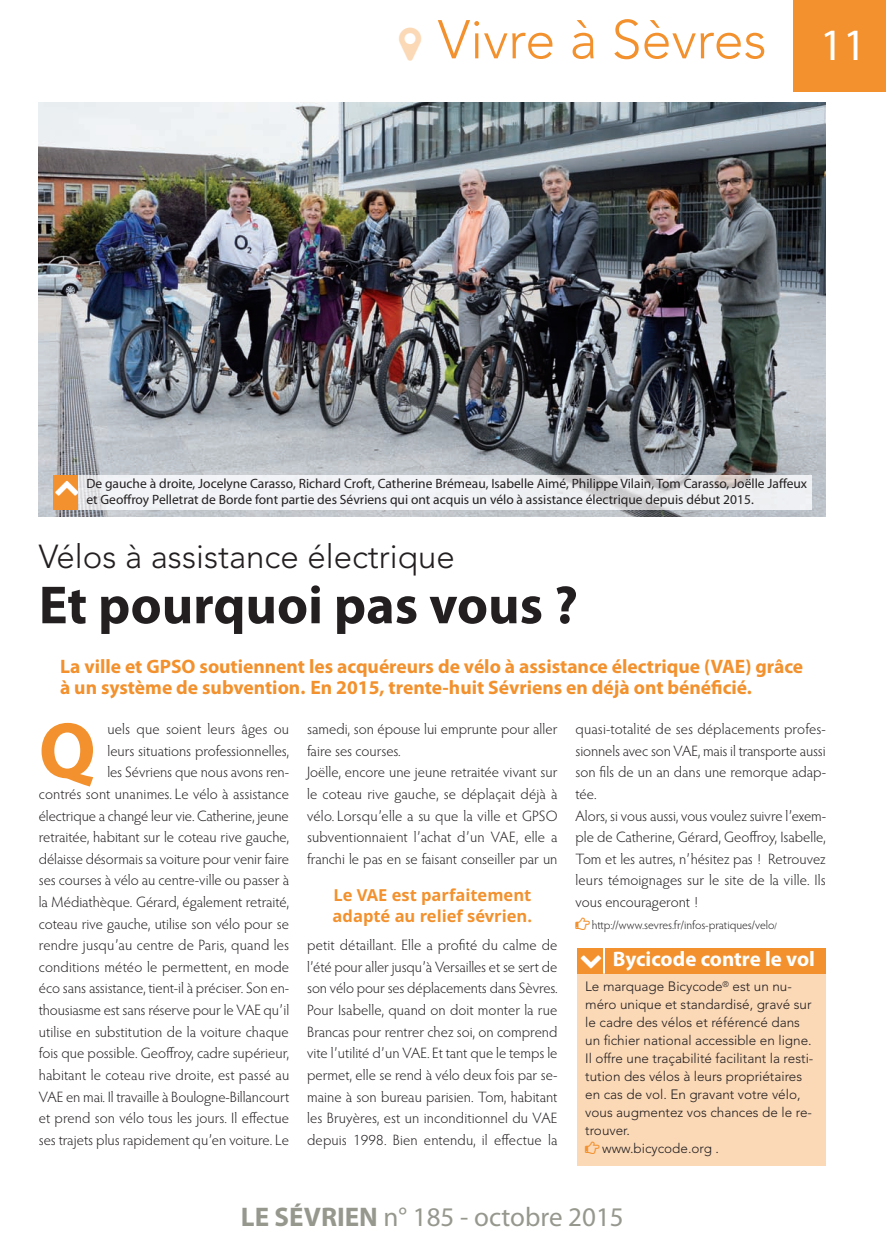
<style>
.page{position:relative;width:886px;height:1256px;background:#fff}
.page>*{position:absolute;margin:0;border:0;box-sizing:border-box;transform-origin:0 0}
.t1{font:700 79.35px "Myriad Pro";color:#f2912d}
.t2{font:700 54px "Myriad Pro";color:#231f20}
.t3{font:300 54px "Avenir LT Std";color:#f2912d}
.t4{font:300 33px "Avenir LT Std";color:#231f20}
.t5{font:27px "Myriad Pro";color:#96988e}
.t6{font:700 21px "Myriad Pro";color:#fff}
.t7{font:700 19.5px/21.6px "Myriad Pro";color:#f2912d}
.t8{font:700 16.5px/21px "Open Sans";color:#f2912d}
.t9{font:300 15px/21.6px "Hypatia Sans Pro";color:#231f20}
.t10{font:300 13.5px "Avenir LT Std";color:#231f20}
.t11{font:13.5px/16.5px "Myriad Pro";color:#231f20}
.t12{font:300 12px "Hypatia Sans Pro";color:#231f20}
.s1{font-family:"Myriad Pro";font-weight:400;font-size:45px;color:#fff}
.s2{font-size:9px}
.s3{font-weight:700}
</style>
<div class="page">
<div style="left:792px;top:0;width:93px;height:92px;background:#f2912d"></div>
<img style="left:39px;top:103px;width:786px;height:413px">
<div style="left:577px;top:972px;width:248px;height:193px;background:#fbd9b7"></div>
<div style="left:605px;top:948px;width:220px;height:25px;background:#f2912d"></div>
<div style="left:577px;top:948px;width:26px;height:25px;background:#f2912d"></div>
<div style="left:53px;top:475px;width:26px;height:34px;background:#f2912d"></div>
<img style="left:79px;top:475px;width:732px;height:34px">
<svg style="left:78px;top:481px;width:1px;height:15px"></svg>
<h2 class="t3" style="left:438px;top:17px;width:430px">Vivre à Sèvres <span class="s1">11</span></h2>
<p class="t11" style="left:86px;top:476px;width:722px">De gauche à droite, Jocelyne Carasso, Richard Croft, Catherine Brémeau, Isabelle Aimé, Philippe Vilain, Tom Carasso, Joëlle Jaffeux et Geoffroy Pelletrat de Borde font partie des Sévriens qui ont acquis un vélo à assistance électrique depuis début 2015.</p>
<h3 class="t4" style="left:39px;top:543px;width:417px">Vélos à assistance électrique</h3>
<h2 class="t2" style="left:39px;top:585px;width:540px">Et pourquoi pas vous ?</h2>
<h3 class="t7" style="left:60px;top:657px;width:744px">La ville et GPSO soutiennent les acquéreurs de vélo à assistance électrique (VAE) grâce à un système de subvention. En 2015, trente-huit Sévriens en déjà ont bénéficié.</h3>
<h1 class="t1" style="left:39px;top:720px;width:58px">Q</h1>
<p class="t9" style="left:575px;top:719px;width:252px">quasi-totalité de ses déplacements profes&shy;sionnels avec son VAE, mais il transporte aussi son fils de un an dans une remorque adap&shy;tée.<br>Alors, si vous aussi, vous voulez suivre l’exem&shy;ple de Catherine, Gérard, Geoffroy, Isabelle, Tom et les autres, n’hésitez pas ! Retrouvez leurs témoignages sur le site de la ville. Ils vous encourageront !</p>
<p class="t12" style="left:591px;top:919px;width:187px">http://www.sevres.fr/infos-pratiques/velo<span class="s2">/</span></p>
<p class="t9" style="left:39px;top:719px;width:252px;text-align:right">uels que soient leurs âges ou<br>leurs situations professionnelles,<br>les Sévriens que nous avons ren-<br>contrés sont unanimes. Le vélo à assistance électrique a changé leur vie. Catherine, jeune retraitée, habitant sur le coteau rive gauche, délaisse désormais sa voiture pour venir faire ses courses à vélo au centre-ville ou passer à la Médiathèque. Gérard, également retraité, coteau rive gauche, utilise son vélo pour se rendre jusqu’au centre de Paris, quand les conditions météo le permettent, en mode éco sans assistance, tient-il à préciser. Son en&shy;thousiasme est sans réserve pour le VAE qu’il utilise en substitution de la voiture chaque fois que possible. Geoffroy, cadre supérieur, habitant le coteau rive droite, est passé au VAE en mai. Il travaille à Boulogne-Billancourt et prend son vélo tous les jours. Il effectue ses trajets plus rapidement qu’en voiture. Le</p>
<p class="t9" style="left:307px;top:719px;width:252px">samedi, son épouse lui emprunte pour aller faire ses courses.<br>Joëlle, encore une jeune retraitée vivant sur le coteau rive gauche, se déplaçait déjà à vélo. Lorsqu’elle a su que la ville et GPSO subventionnaient l’achat d’un VAE, elle a franchi le pas en se faisant conseiller par un</p>
<p class="t8" style="left:332px;top:884px;width:201px">Le VAE est parfaitement adapté au relief sévrien.</p>
<p class="t9" style="left:307px;top:935px;width:252px;text-align:justify">petit détaillant. Elle a profité du calme de l’été pour aller jusqu’à Versailles et se sert de son vélo pour ses déplacements dans Sèvres.<br>Pour Isabelle, quand on doit monter la rue Brancas pour rentrer chez soi, on comprend vite l’utilité d’un VAE. Et tant que le temps le permet, elle se rend à vélo deux fois par se&shy;maine à son bureau parisien. Tom, habitant les Bruyères, est un inconditionnel du VAE depuis 1998. Bien entendu, il effectue la</p>
<h3 class="t6" style="left:612px;top:951px;width:203px">Bycicode contre le vol</h3>
<p class="t10" style="left:585px;top:980px;width:208px">Le marquage Bicycode<sup>®</sup> est un nu-</p>
<p class="t10" style="left:585px;top:998px;width:228px">méro unique et standardisé, gravé sur</p>
<p class="t10" style="left:585px;top:1016px;width:216px">le cadre des vélos et référencé dans</p>
<p class="t10" style="left:585px;top:1034px;width:228px">un fichier national accessible en ligne.</p>
<p class="t10" style="left:585px;top:1052px;width:230px">Il offre une traçabilité facilitant la resti-</p>
<p class="t10" style="left:585px;top:1070px;width:218px">tution des vélos à leurs propriétaires</p>
<p class="t10" style="left:585px;top:1088px;width:217px">en cas de vol. En gravant votre vélo,</p>
<p class="t10" style="left:585px;top:1106px;width:228px">vous augmentez vos chances de le re-</p>
<p class="t10" style="left:585px;top:1124px;width:46px">trouver.</p>
<p class="t10" style="left:602px;top:1142px;width:118px">www.bicycode.org .</p>
<h3 class="t5" style="left:241px;top:1206px;width:384px"><span class="s3">LE SÉVRIEN</span> n° 185 - octobre 2015</h3>
</div>
